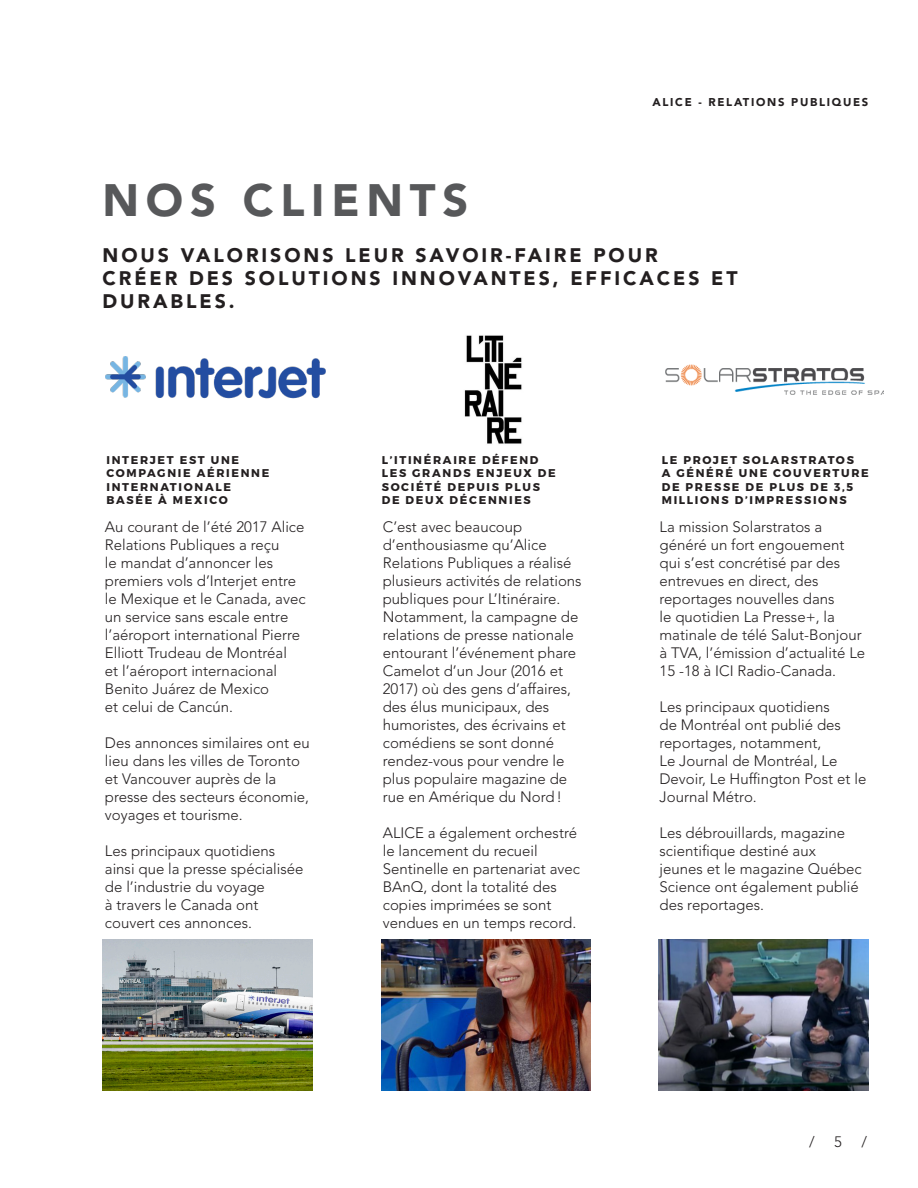
<style>
.page{position:relative;width:918px;height:1188px;background:#fff}
.page>*{position:absolute;margin:0;border:0;box-sizing:border-box;transform-origin:0 0}
.t1{font:900 45px "Avenir LT Std";letter-spacing:.15em;color:#57585a}
.t2{font:900 19.5px/23.4px "Avenir LT Std";letter-spacing:.15em;color:#231f20}
.Body{font:300 15px/18px "Avenir LT Std";color:#231f20}
.t3{font:700 11.25px/13.5px "Montserrat";letter-spacing:.15em;color:#231f20}
.t4{font:900 11.25px "Avenir LT Std";letter-spacing:.15em;color:#231f20}
</style>
<div class="page">
<img style="left:464px;top:335px;width:58px;height:109px">
<img style="left:105px;top:357px;width:220px;height:42px">
<img style="left:665px;top:364px;width:219px;height:31px">
<img style="left:381px;top:940px;width:209px;height:150px">
<img style="left:103px;top:940px;width:209px;height:150px">
<img style="left:658px;top:940px;width:210px;height:150px">
<p class="t4" style="left:653px;top:96px;width:217px">ALICE - RELATIONS PUBLIQUES</p>
<h3 class="t1" style="left:103px;top:173px;width:367px">NOS CLIENTS</h3>
<h5 class="t2" style="left:103px;top:243px;width:637px">NOUS VALORISONS LEUR SAVOIR-FAIRE POUR<br>CRÉER DES SOLUTIONS INNOVANTES, EFFICACES ET<br>DURABLES.</h5>
<p class="t3" style="left:106px;top:453px;width:165px">INTERJET EST UNE<br>COMPAGNIE AÉRIENNE<br>INTERNATIONALE<br>BASÉE À MEXICO</p>
<p class="t3" style="left:382px;top:453px;width:176px">L’ITINÉRAIRE DÉFEND<br>LES GRANDS ENJEUX DE<br>SOCIÉTÉ DEPUIS PLUS<br>DE DEUX DÉCENNIES</p>
<p class="t3" style="left:662px;top:453px;width:194px">LE PROJET SOLARSTRATOS</p>
<p class="t3" style="left:662px;top:467px;width:209px">A GÉNÉRÉ UNE COUVERTURE<br>DE PRESSE DE PLUS DE 3,5<br>MILLIONS D’IMPRESSIONS</p>
<p class="Body" style="left:105px;top:518px;width:202px">Au courant de l’été 2017 Alice<br>Relations Publiques a reçu<br>le mandat d’annoncer les premiers vols d’Interjet entre le Mexique et le Canada, avec un service sans escale entre l’aéroport international Pierre<br>Elliott Trudeau de Montréal<br>et l’aéroport internacional<br>Benito Juárez de Mexico<br>et celui de Cancún.</p>
<p class="Body" style="left:105px;top:734px;width:206px">Des annonces similaires ont eu lieu dans les villes de Toronto et Vancouver auprès de la presse des secteurs économie, voyages et tourisme.</p>
<p class="Body" style="left:105px;top:842px;width:200px">Les principaux quotidiens ainsi que la presse spécialisée de l’industrie du voyage<br>à travers le Canada ont couvert ces annonces.</p>
<p class="Body" style="left:383px;top:518px;width:200px">C’est avec beaucoup d’enthousiasme qu’Alice<br>Relations Publiques a réalisé plusieurs activités de relations publiques pour L’Itinéraire.</p>
<p class="Body" style="left:383px;top:608px;width:197px">Notamment, la campagne de relations de presse nationale entourant l’événement phare<br>Camelot d’un Jour (2016 et<br>2017) où des gens d’affaires, des élus municipaux, des humoristes, des écrivains et comédiens se sont donné rendez-vous pour vendre le plus populaire magazine de rue en Amérique du Nord!</p>
<p class="Body" style="left:383px;top:824px;width:199px">ALICE a également orchestré le lancement du recueil<br>Sentinelle en partenariat avec<br>BAnQ, dont la totalité des copies imprimées se sont vendues en un temps record.</p>
<p class="Body" style="left:660px;top:518px;width:207px">La mission Solarstratos a généré un fort engouement qui s’est concrétisé par des entrevues en direct, des reportages nouvelles dans<br>le quotidien La Presse+, la matinale de télé Salut-Bonjour à TVA, l’émission d’actualité Le<br>15 -18 à ICI Radio-Canada.</p>
<p class="Body" style="left:660px;top:698px;width:208px">Les principaux quotidiens<br>de Montréal ont publié des reportages, notamment,<br>Le Journal de Montréal, Le<br>Devoir, Le Huffington Post et le<br>Journal Métro.</p>
<p class="Body" style="left:660px;top:824px;width:204px">Les débrouillards, magazine scientifique destiné aux jeunes et le magazine Québec<br>Science ont également publié des reportages.</p>
<p class="Body" style="left:809px;top:1132px;width:7px">/</p>
<p class="Body" style="left:834px;top:1132px;width:9px">5</p>
<p class="Body" style="left:861px;top:1132px;width:7px">/</p>
</div>
